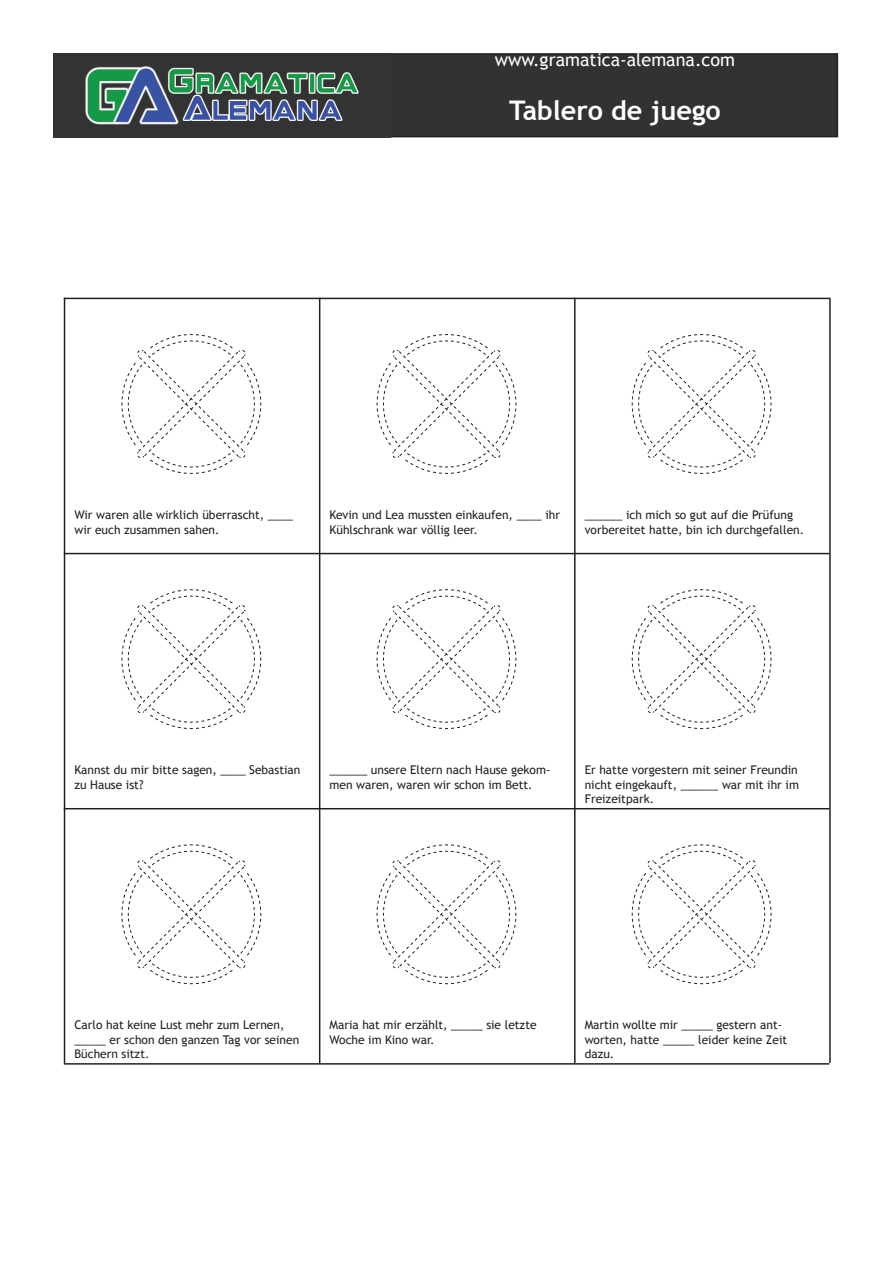
<style>
.page{position:relative;width:893px;height:1263px;background:#fff}
.page>*{position:absolute;margin:0;border:0;box-sizing:border-box;transform-origin:0 0}
.t1{font:700 27px "Trebuchet MS";color:#fff}
.t2{font:18px "Trebuchet MS";color:#fff}
.t3{font:12px/14.4px "Trebuchet MS";color:#231f20}
</style>
<div class="page">
<div style="left:54px;top:54px;width:783px;height:83px;background:#313232"></div>
<div style="left:53px;top:53px;width:785px;height:84px;border:2px solid #231f20"></div>
<img style="left:53px;top:53px;width:337px;height:84px">
<hr style="left:574px;top:298px;width:2px;height:765px;background:#231f20">
<hr style="left:319px;top:298px;width:1px;height:765px;background:#231f20">
<hr style="left:64px;top:553px;width:765px;height:1px;background:#231f20">
<hr style="left:64px;top:808px;width:765px;height:1px;background:#231f20">
<hr style="left:64px;top:1063px;width:765px;height:1px;background:#231f20">
<hr style="left:64px;top:298px;width:765px;height:1px;background:#231f20">
<hr style="left:829px;top:298px;width:2px;height:765px;background:#231f20">
<hr style="left:64px;top:298px;width:1px;height:765px;background:#231f20">
<svg style="left:121px;top:334px;width:140px;height:140px"></svg>
<svg style="left:376px;top:334px;width:141px;height:140px"></svg>
<svg style="left:631px;top:334px;width:141px;height:140px"></svg>
<svg style="left:121px;top:589px;width:140px;height:140px"></svg>
<svg style="left:376px;top:589px;width:141px;height:140px"></svg>
<svg style="left:631px;top:589px;width:141px;height:140px"></svg>
<svg style="left:121px;top:844px;width:140px;height:140px"></svg>
<svg style="left:376px;top:844px;width:141px;height:140px"></svg>
<svg style="left:631px;top:844px;width:141px;height:140px"></svg>
<h2 class="t2" style="left:495px;top:49px;width:242px">www.gramatica-alemana.com</h2>
<h1 class="t1" style="left:509px;top:94px;width:213px">Tablero de juego</h1>
<p class="t3" style="left:74px;top:508px;width:220px">Wir waren alle wirklich überrascht, ____ wir euch zusammen sahen.</p>
<p class="t3" style="left:330px;top:508px;width:232px">Kevin und Lea mussten einkaufen, ____ ihr<br>Kühlschrank war völlig leer.</p>
<p class="t3" style="left:585px;top:508px;width:221px">______ ich mich so gut auf die Prüfung vorbereitet hatte, bin ich durchgefallen.</p>
<p class="t3" style="left:74px;top:763px;width:228px">Kannst du mir bitte sagen, ____ Sebastian zu Hause ist?</p>
<p class="t3" style="left:330px;top:763px;width:222px">______ unsere Eltern nach Hause gekom&shy;men waren, waren wir schon im Bett.</p>
<p class="t3" style="left:585px;top:763px;width:216px;text-align:justify">Er hatte vorgestern mit seiner Freundin nicht eingekauft, ______ war mit ihr im Freizeitpark.</p>
<p class="t3" style="left:74px;top:1018px;width:226px">Carlo hat keine Lust mehr zum Lernen, _____ er schon den ganzen Tag vor seinen<br>Büchern sitzt.</p>
<p class="t3" style="left:330px;top:1018px;width:209px">Maria hat mir erzählt, _____ sie letzte<br>Woche im Kino war.</p>
<p class="t3" style="left:585px;top:1018px;width:204px">Martin wollte mir _____ gestern ant&shy;worten, hatte _____ leider keine Zeit dazu.</p>
</div>
